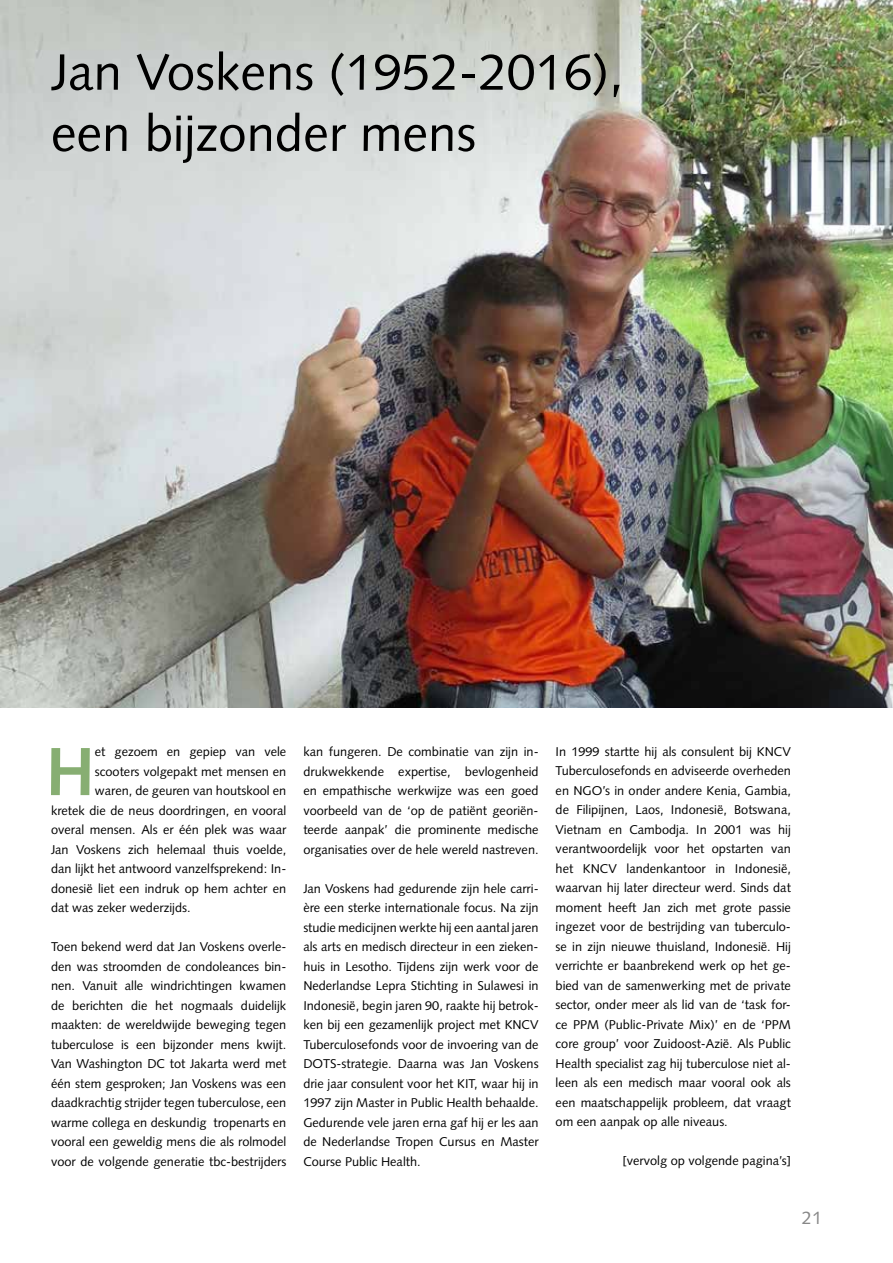
<style>
.page{position:relative;width:893px;height:1263px;background:#fff}
.page>*{position:absolute;margin:0;border:0;box-sizing:border-box;transform-origin:0 0}
.t1{font:700 67.95px "Syntax";color:#87ae72}
.t2{font:51px/61.2px "Syntax";color:#000}
.t3{font:18px "Syntax";color:#878787}
.t4{font:12.75px/19.5px "Syntax";color:#000;text-align:justify}
</style>
<div class="page">
<img style="left:0;top:0;width:893px;height:708px">
<h2 class="t2" style="left:51px;top:42px;width:574px">Jan Voskens (1952-2016), een bijzonder mens</h2>
<h1 class="t1" style="left:46px;top:733px;width:40px">H</h1>
<p class="t4" style="left:95px;top:742px;width:193px">et gezoem en gepiep van vele</p>
<p class="t4" style="left:95px;top:761px;width:193px">scooters volgepakt met mensen en</p>
<p class="t4" style="left:95px;top:781px;width:193px">waren, de geuren van houtskool en</p>
<p class="t4" style="left:51px;top:800px;width:237px">kretek die de neus doordringen, en vooral</p>
<p class="t4" style="left:51px;top:820px;width:237px">overal mensen. Als er één plek was waar</p>
<p class="t4" style="left:51px;top:839px;width:237px">Jan Voskens zich helemaal thuis voelde,</p>
<p class="t4" style="left:51px;top:859px;width:237px">dan lijkt het antwoord vanzelfsprekend: In-</p>
<p class="t4" style="left:51px;top:878px;width:237px">donesië liet een indruk op hem achter en</p>
<p class="t4" style="left:51px;top:898px;width:141px">dat was zeker wederzijds.</p>
<p class="t4" style="left:51px;top:937px;width:237px">Toen bekend werd dat Jan Voskens overle&shy;den was stroomden de condoleances bin&shy;nen. Vanuit alle windrichtingen kwamen de berichten die het nogmaals duidelijk maakten: de wereldwijde beweging tegen tuberculose is een bijzonder mens kwijt.<br>Van Washington DC tot Jakarta werd met één stem gesproken; Jan Voskens was een daadkrachtig strijder tegen tuberculose, een warme collega en deskundig tropenarts en vooral een geweldig mens die als rolmodel voor de volgende generatie tbc-bestrijders</p>
<p class="t4" style="left:303px;top:742px;width:237px">kan fungeren. De combinatie van zijn in&shy;drukwekkende expertise, bevlogenheid en empathische werkwijze was een goed voorbeeld van de ‘op de patiënt georiën&shy;teerde aanpak’ die prominente medische organisaties over de hele wereld nastreven.</p>
<p class="t4" style="left:303px;top:878px;width:237px">Jan Voskens had gedurende zijn hele carri&shy;ère een sterke internationale focus. N a zijn studie medicijnen werkte hij een aantal jaren als arts en medisch directeur in een zieken&shy;huis in Lesotho. Tijdens zijn werk voor de Nederlandse Lepra Stichting in Sulawesi in Indonesië, begin jaren 90, raakte hij betrok&shy;ken bij een gezamenlijk project met KN CV Tuberculosefonds voor de invoering van de DOTS-strategie. Daarna was Jan Voskens drie jaar consulent voor het KIT, waar hij in 1997 zijn Master in Public Health behaalde.<br>Gedurende vele jaren erna gaf hij er les aan de Nederlandse Tropen Cursus en Master Course Public Health.</p>
<p class="t4" style="left:556px;top:742px;width:237px">In 1999 startte hij als consulent bij KN CV Tuberculosefonds en adviseerde overheden en NGO’s in onder andere Kenia, Gambia, de Filipijnen, Laos, Indonesië, Botswana, Vietnam en Cambodja. In 2001 was hij verantwoordelijk voor het opstarten van het KNCV landenkantoor in Indonesië, waarvan hij later directeur werd. Sinds dat moment heeft Jan zich met grote passie ingezet voor de bestrijding van tuberculo&shy;se in zijn nieuwe thuisland, Indonesië. Hij verrichte er baanbrekend werk op het ge&shy;bied van de samenwerking met de private sector, onder meer als lid van de ‘task for&shy;ce PPM (Public-Private Mix)’ en de ‘PPM core group’ voor Zuidoost-Azië. Als Public Health specialist zag hij tuberculose niet al&shy;leen als een medisch maar vooral ook als een maatschappelijk probleem, dat vraagt om een aanpak op alle niveaus.</p>
<p class="t4" style="left:622px;top:1151px;width:170px">[vervolg op volgende pagina’s]</p>
<h3 class="t3" style="left:802px;top:1207px;width:22px">21</h3>
</div>
